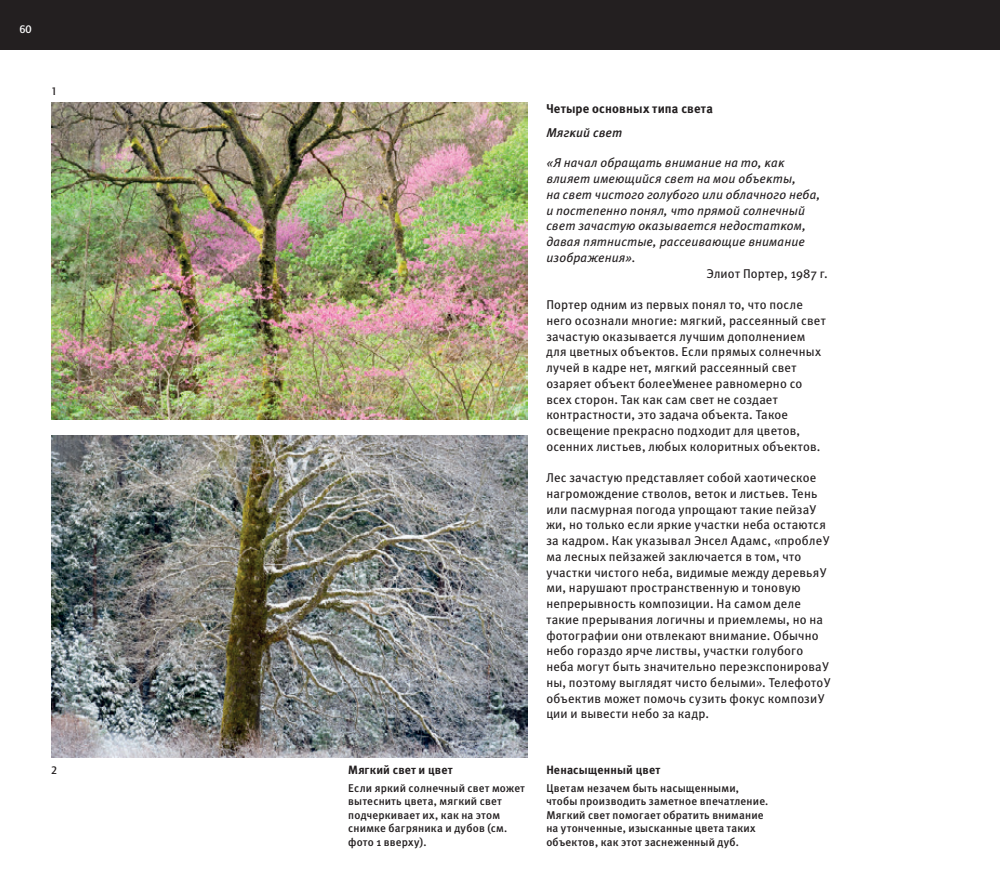
<style>
.page{position:relative;width:1000px;height:893px;background:#fff}
.page>*{position:absolute;margin:0;border:0;box-sizing:border-box;transform-origin:0 0}
.t1{font:12.75px/15.8px "Meta Book C";letter-spacing:.015em;color:#231f20}
.t2{font:italic 12.75px/15.8px "Meta Book C";letter-spacing:.01em;color:#231f20}
.t3{font:12.75px "Meta Bold C";letter-spacing:.015em;color:#231f20}
.t4{font:italic 12.75px "Meta Medium C";letter-spacing:.015em;color:#231f20}
.t5{font:12px "Meta Bold C";letter-spacing:.01em;color:#231f20}
.t6{font:11.25px/13.5px "Meta Medium C";letter-spacing:.02em;color:#231f20}
.t7{font:500 11.25px "Quay Sans ITC Std";color:#fcfcfc}
.t8{font:500 11.25px "Quay Sans ITC Std";color:#231f20}
</style>
<div class="page">
<img style="left:51px;top:103px;width:476px;height:316px">
<img style="left:51px;top:435px;width:476px;height:323px">
<div style="left:0;top:0;width:999px;height:49px;background:#231f20"></div>
<p class="t7" style="left:19px;top:23px;width:14px">60</p>
<p class="t8" style="left:51px;top:85px;width:8px">1</p>
<p class="t8" style="left:51px;top:763px;width:8px">2</p>
<p class="t5" style="left:348px;top:763px;width:106px">Мягкий свет и цвет</p>
<p class="t6" style="left:348px;top:781px;width:178px">Если яркий солнечный свет может вытеснить цвета, мягкий свет подчеркивает их, как на этом снимке багряника и дубов (см. фото 1 вверху).</p>
<p class="t3" style="left:546px;top:101px;width:168px">Четыре основных типа света</p>
<p class="t4" style="left:546px;top:125px;width:78px">Мягкий свет</p>
<p class="t2" style="left:546px;top:155px;width:275px">«Я начал обращать внимание на то, как влияет имеющийся свет на мои объекты,<br>на свет чистого голубого или облачного неба, и постепенно понял, что прямой солнечный свет зачастую оказывается недостатком, давая пятнистые, рассеивающие внимание изображения».</p>
<p class="t1" style="left:706px;top:265px;width:123px">Элиот Портер, 1987 г.</p>
<p class="t1" style="left:546px;top:297px;width:281px">Портер одним из первых понял то, что после него осознали многие: мягкий, рассеянный свет зачастую оказывается лучшим дополнением для цветных объектов. Если прямых солнечных лучей в кадре нет, мягкий рассеянный свет озаряет объект болееУменее равномерно со всех сторон. Так как сам свет не создает контрастности, это задача объекта. Такое освещение прекрасно подходит для цветов, осенних листьев, любых колоритных объектов.</p>
<p class="t1" style="left:546px;top:470px;width:286px">Лес зачастую представляет собой хаотическое нагромождение стволов, веток и листьев. Тень или пасмурная погода упрощают такие пейзаУ жи, но только если яркие участки неба остаются за кадром. Как указывал Энсел Адамс, «проблеУ ма лесных пейзажей заключается в том, что участки чистого неба, видимые между деревьяУ ми, нарушают пространственную и тоновую непрерывность композиции. На самом деле такие прерывания логичны и приемлемы, но на фотографии они отвлекают внимание. Обычно небо гораздо ярче листвы, участки голубого неба могут быть значительно переэкспонироваУ ны, поэтому выглядят чисто белыми». ТелефотоУ объектив может помочь сузить фокус композиУ ции и вывести небо за кадр.</p>
<p class="t5" style="left:546px;top:763px;width:115px">Ненасыщенный цвет</p>
<p class="t6" style="left:546px;top:781px;width:223px">Цветам незачем быть насыщенными, чтобы производить заметное впечатление.<br>Мягкий свет помогает обратить внимание на утонченные, изысканные цвета таких объектов, как этот заснеженный дуб.</p>
</div>
